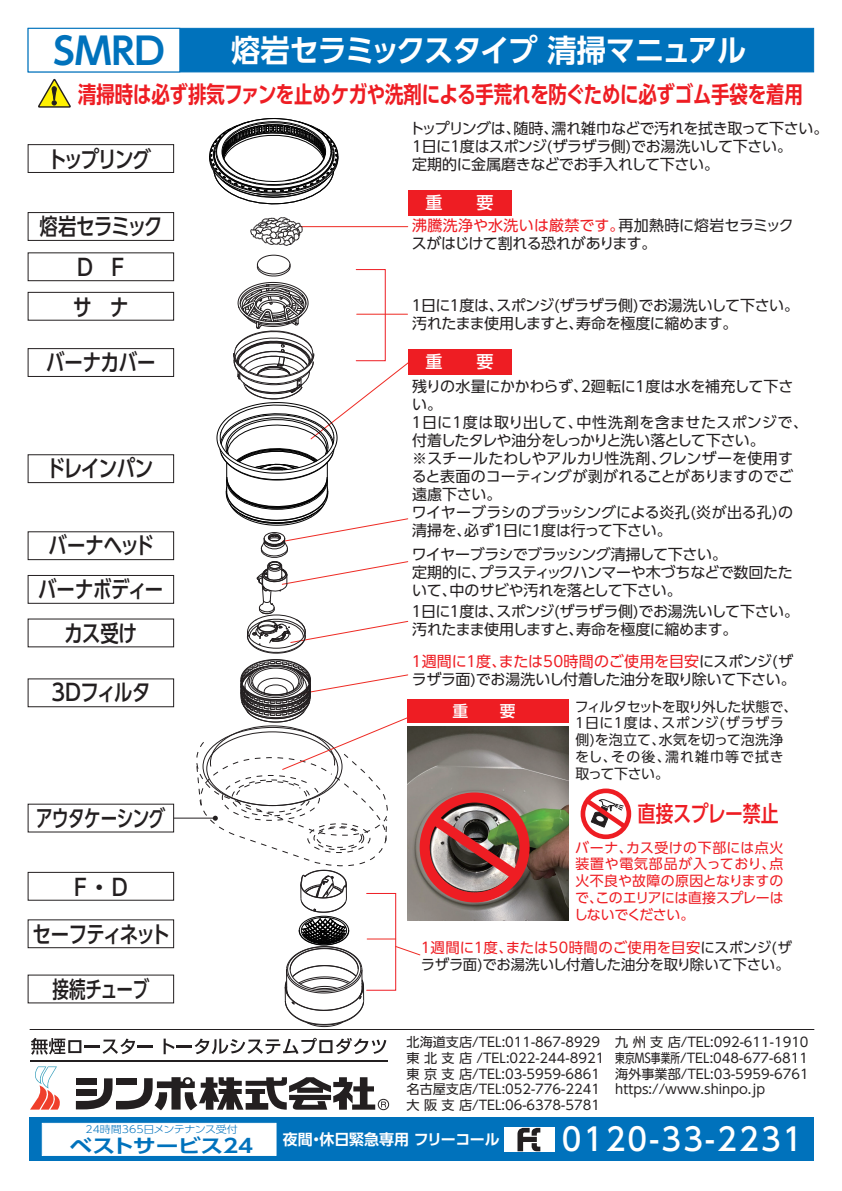
<style>
.page{position:relative;width:842px;height:1191px;background:#fff}
.page>*{position:absolute;margin:0;border:0;box-sizing:border-box;transform-origin:0 0}
.t1{font:700 37px "UD Shin Go Pro De";color:#0072bc}
.t2{font:500 31.1px "UD Shin Go Pro";letter-spacing:.075em;color:#fff;scale:.96 1}
.t3{font:700 31px "UD Shin Go Pro De";letter-spacing:-.04em;color:#fff;scale:.95 1}
.t4{font:500 23px/43.6px "UD Shin Go C Oeiz Pr 6";letter-spacing:-.025em;color:#231f20;text-align:center}
.t5{font:23px "UD Shin Go C Oeiz Pr 6 De B";letter-spacing:-.005em;color:#ee1d23}
.t6{font:500 23px "UD Shin Go C Oeiz Pr 6";letter-spacing:-.025em;color:#231f20;scale:.9 1}
.t7{font:500 23px/47.5px "UD Shin Go C Oeiz Pr 6";letter-spacing:-.07em;color:#231f20;text-align:center}
.t8{font:500 22.3px "UD Shin Go C Oeiz Pr 6";letter-spacing:-.005em;color:#ee1d23}
.t9{font:700 19px "UD Shin Go Pro De";letter-spacing:-.01em;color:#0072bc;scale:1.2 1}
.t10{font:500 17px "UD Shin Go Pro";color:#fff}
.t11{font:500 15.8px "UD Shin Go Pro";color:#fff}
.t12{font:15px/18px "UD Shin Go Pro";letter-spacing:-.02em;color:#231f20}
.t13{font:700 15px "UD Shin Go Pro De";letter-spacing:-.005em;color:#fff}
.t14{font:14.4px/17.3px "UD Shin Go Pro";letter-spacing:-.015em;color:#231f20}
.t15{font:13.9px/16.7px "UD Shin Go Pro";letter-spacing:.005em;color:#231f20}
.t16{font:13.9px/16.7px "UD Shin Go Pro";letter-spacing:-.025em;color:#ee1d23;text-align:justify}
.t17{font:13.1px/15.7px "UD Shin Go Pro";color:#231f20}
.t18{font:300 9.9px "UD Shin Go Pro";letter-spacing:-.02em;color:#0072bc;scale:1.11 1}
.s1{color:#ee1d23}
.s2{font-family:"UD Shin Go C Oeiz Pr 6"}
</style>
<div class="page">
<div style="left:356px;top:269px;width:30px;height:92px;border:1px solid #ee1d23"></div>
<div style="left:28px;top:28px;width:786px;height:44px;background:#0072bc;border:1px solid #0072bc"></div>
<div style="left:28px;top:28px;width:152px;height:44px;background:#fff;border:1px solid #0072bc"></div>
<svg style="left:38px;top:78px;width:33px;height:30px"></svg>
<div style="left:28px;top:144px;width:146px;height:29px;border:1px solid #231f20"></div>
<div style="left:28px;top:292px;width:146px;height:28px;border:1px solid #231f20"></div>
<div style="left:28px;top:212px;width:146px;height:29px;border:1px solid #231f20"></div>
<div style="left:28px;top:348px;width:146px;height:29px;border:1px solid #231f20"></div>
<div style="left:28px;top:532px;width:146px;height:28px;border:1px solid #231f20"></div>
<div style="left:28px;top:575px;width:146px;height:29px;border:1px solid #231f20"></div>
<div style="left:28px;top:679px;width:146px;height:28px;border:1px solid #231f20"></div>
<div style="left:28px;top:455px;width:146px;height:28px;border:1px solid #231f20"></div>
<div style="left:28px;top:253px;width:146px;height:28px;border:1px solid #231f20"></div>
<div style="left:28px;top:872px;width:146px;height:28px;border:1px solid #231f20"></div>
<div style="left:28px;top:920px;width:146px;height:28px;border:1px solid #231f20"></div>
<div style="left:408px;top:190px;width:103px;height:26px;background:#ee1d23"></div>
<div style="left:408px;top:349px;width:103px;height:25px;background:#ee1d23"></div>
<hr style="left:301px;top:226px;width:107px;height:1px;background:#ee2a23">
<svg style="left:250px;top:217px;width:53px;height:29px"></svg>
<hr style="left:174px;top:818px;width:41px;height:1px;background:#231f20">
<hr style="left:30px;top:1061px;width:358px;height:1px;background:#231f20">
<svg style="left:31px;top:1038px;width:122px;height:17px"></svg>
<svg style="left:164px;top:1038px;width:222px;height:16px"></svg>
<div style="left:29px;top:1118px;width:785px;height:43px;background:#0072bc"></div>
<div style="left:504px;top:1127px;width:50px;height:25px;background:#fff"></div>
<svg style="left:518px;top:1128px;width:22px;height:23px"></svg>
<div style="left:42px;top:1123px;width:234px;height:33px;background:#fff;border:1px solid #fff"></div>
<svg style="left:30px;top:1067px;width:30px;height:43px"></svg>
<svg style="left:76px;top:1077px;width:299px;height:33px"></svg>
<div style="left:378px;top:1099px;width:11px;height:11px;border:1px solid #231f20;border-radius:50%"></div>
<svg style="left:381px;top:1102px;width:5px;height:5px"></svg>
<hr style="left:30px;top:1029px;width:784px;height:1px;background:#231f20">
<div style="left:257px;top:255px;width:33px;height:19px;border:1px solid #231f20;border-radius:50%"></div>
<svg style="left:257px;top:265px;width:34px;height:11px"></svg>
<svg style="left:209px;top:118px;width:130px;height:87px"></svg>
<svg style="left:217px;top:282px;width:196px;height:371px"></svg>
<div style="left:408px;top:699px;width:161px;height:24px;background:#ee1d23"></div>
<img style="left:538px;top:726px;width:31px;height:194px">
<div style="left:581px;top:789px;width:50px;height:50px;border:5px solid #ee1d23;border-radius:50%"></div>
<svg style="left:580px;top:794px;width:51px;height:39px"></svg>
<svg style="left:187px;top:659px;width:351px;height:368px"></svg>
<h1 class="t1" style="left:54px;top:21px;width:113px">SMRD</h1>
<h3 class="t3" style="left:231px;top:25px;width:544px">熔岩セラミックスタイプ 清掃マニュアル</h3>
<h3 class="t5" style="left:78px;top:76px;width:726px">清掃時は必ず排気ファンを止めケガや洗剤による手荒れを防ぐために必ずゴム手袋を着用</h3>
<h3 class="t4" style="left:48px;top:137px;width:105px">トップリング</h3>
<h3 class="t4" style="left:40px;top:204px;width:125px">熔岩セラミック</h3>
<h3 class="t4" style="left:77px;top:245px;width:49px">D　F</h3>
<h3 class="t4" style="left:73px;top:284px;width:57px">サ　ナ</h3>
<h3 class="t4" style="left:46px;top:340px;width:111px">バーナカバー</h3>
<h3 class="t4" style="left:47px;top:446px;width:108px">ドレインパン</h3>
<h3 class="t4" style="left:38px;top:523px;width:127px">バーナヘッドバーナボディーカス受け</h3>
<h3 class="t4" style="left:51px;top:670px;width:101px">3Dフィルタ</h3>
<h3 class="t6" style="left:36px;top:800px;width:145px">アウタケーシング</h3>
<h3 class="t7" style="left:33px;top:863px;width:139px">F ・ D<br>セーフティネット</h3>
<h3 class="t6" style="left:52px;top:971px;width:109px">接続チューブ</h3>
<p class="t12" style="left:410px;top:119px;width:421px">トップリングは、随時、濡れ雑巾などで汚れを拭き取って下さい。<br>1日に１度はスポンジ(ザラザラ側)でお湯洗いして下さい。<br>定期的に金属磨きなどでお手入れして下さい。</p>
<p class="t10" style="left:426px;top:189px;width:69px">重　　要</p>
<p class="t12" style="left:412px;top:216px;width:383px"><span class="s1">沸騰洗浄や水洗いは厳禁です。</span>再加熱時に熔岩セラミックスがはじけて割れる恐れがあります。</p>
<p class="t12" style="left:409px;top:296px;width:392px">１日に１度は、スポンジ(ザラザラ側)でお湯洗いして下さい。汚れたまま使用しますと、寿命を極度に縮めます。</p>
<p class="t10" style="left:426px;top:348px;width:69px">重　　要</p>
<p class="t12" style="left:409px;top:376px;width:400px">残りの水量にかかわらず、２廻転に１度は水を補充して下さい。<br>１日に１度は取り出して、中性洗剤を含ませたスポンジで、付着したタレや油分をしっかりと洗い落として下さい。<br>※スチールたわしやアルカリ性洗剤、クレンザーを使用すると表面のコーティングが剥がれることがありますのでご遠慮下さい。</p>
<p class="t12" style="left:412px;top:503px;width:383px">ワイヤーブラシのブラッシングによる炎孔(炎が出る孔)の清掃を、必ず１日に１度は行って下さい。</p>
<p class="t12" style="left:412px;top:545px;width:383px">ワイヤーブラシでブラッシング清掃して下さい。<br>定期的に、プラスティックハンマーや木づちなどで数回たたいて、中のサビや汚れを落として下さい。</p>
<p class="t12" style="left:409px;top:602px;width:392px">１日に１度は、スポンジ(ザラザラ側)でお湯洗いして下さい。汚れたまま使用しますと、寿命を極度に縮めます。</p>
<p class="t12" style="left:409px;top:652px;width:388px"><span class="s1">１週間に１度、または50時間のご使用を目安</span>にスポンジ(ザラザラ面)でお湯洗いし付着した油分を取り除いて下さい。</p>
<p class="t11" style="left:452px;top:699px;width:65px">重　　要</p>
<p class="t15" style="left:573px;top:698px;width:226px">フィルタセットを取り外した状態で、<br>１日に１度は、スポンジ(ザラザラ側)を泡立て、水気を切って泡洗浄をし、その後、濡れ雑巾等で拭き取って下さい。</p>
<h3 class="t8" style="left:638px;top:796px;width:142px">直接スプレー禁止</h3>
<p class="t16" style="left:574px;top:839px;width:211px">バーナ、カス受けの下部には点火装置や電気部品が入っており、点火不良や故障の原因となりますので、このエリアには直接スプレーはしないでください。</p>
<p class="t14" style="left:418px;top:938px;width:375px"><span class="s1">１週間に１度、または50時間のご使用を目安</span>にスポンジ(ザラザラ面)でお湯洗いし付着した油分を取り除いて下さい。</p>
<p class="t17" style="left:407px;top:1034px;width:199px">北海道支店/TEL:011-867-8929東北支店 /TEL:022-244-8921東京支店/TEL:03-5959-6861名古屋支店/TEL:052-776-2241大阪支店/TEL:06-6378-5781</p>
<p class="t17" style="left:615px;top:1034px;width:195px;text-align:justify">九州支店/TEL:092-611-1910<span class="s2">東京MS事業所</span>/TEL:048-677-6811海外事業部/TEL:03-5959-6761 https://www.shinpo.jp</p>
<p class="t18" style="left:85px;top:1121px;width:139px">24時間365日メンテナンス受付</p>
<p class="t9" style="left:70px;top:1130px;width:155px">ベストサービス24</p>
<p class="t13" style="left:283px;top:1127px;width:219px">夜間・休日緊急専用 フリーコール</p>
<h2 class="t2" style="left:562px;top:1114px;width:252px">0120-33-2231</h2>
</div>
